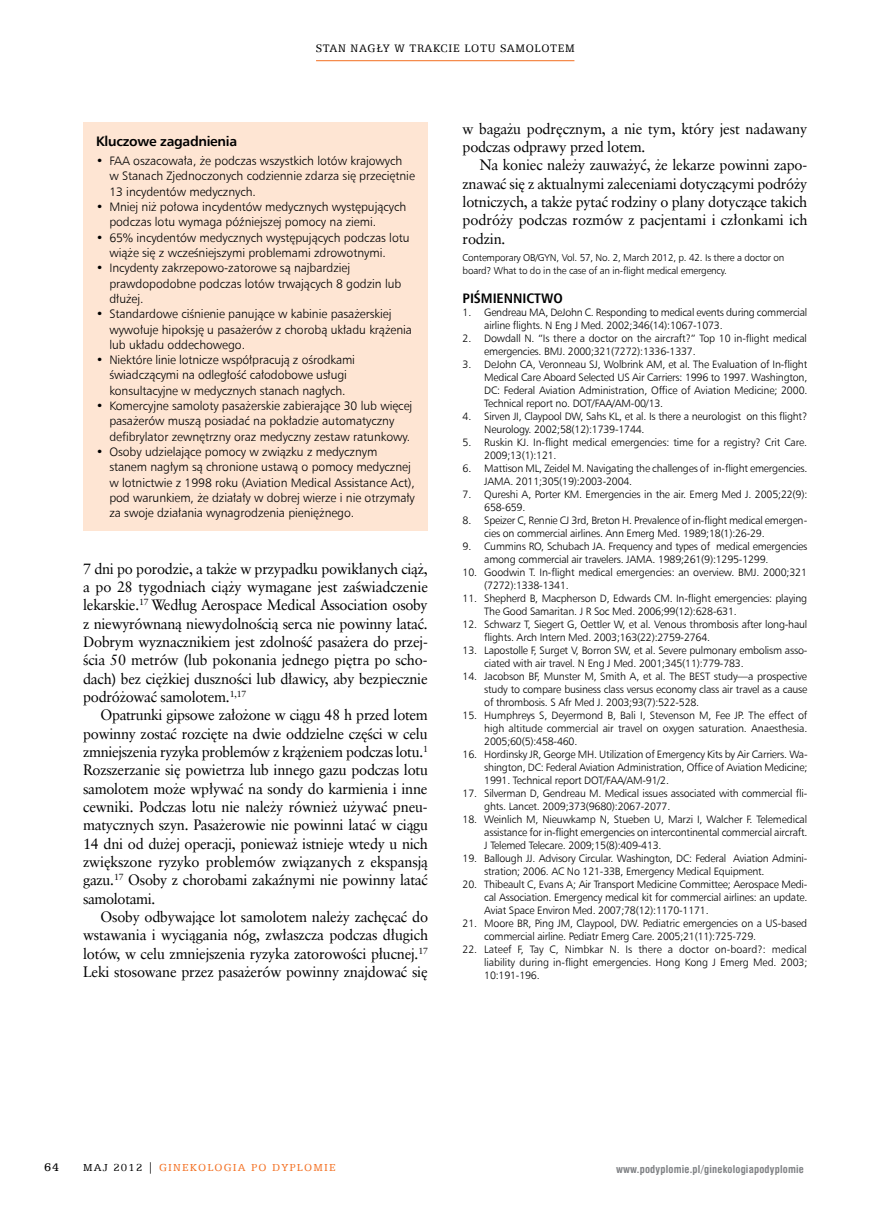
<style>
.page{position:relative;width:889px;height:1217px;background:#fff}
.page>*{position:absolute;margin:0;border:0;box-sizing:border-box;transform-origin:0 0}
.t1{font:15px/18.3px "Class Garmnd EU";letter-spacing:-.015em;color:#000;text-align:justify}
.t2{font:700 13.8px "Humnst 777 EU";letter-spacing:-.02em;color:#000}
.t3{font:700 13.8px "Humnst 777 Cn EU";letter-spacing:-.005em;color:#000;scale:1.07 1}
.t4{font:12.45px "Egyptian 505 Md EU";color:#000}
.t5{font:12.3px/15.3px "Humnst 777 Lt EU";letter-spacing:-.005em;color:#000}
.t6{font:12.3px "Egyptian 505 EU";letter-spacing:.06em;color:#000;scale:.95 1}
.t7{font:11.4px "Egyptian 505 EU";letter-spacing:.1em;color:#f36f21}
.t8{font:10.65px/13px "Humnst 777 Lt EU";letter-spacing:-.02em;color:#000}
.t9{font:700 10.5px "Swis 721 Cn EU";letter-spacing:.02em;color:#808285}
.t10{font:9.9px/13px "Humnst 777 Lt EU";letter-spacing:-.02em;color:#000}
.s1{color:#000}
</style>
<div class="page">
<hr style="left:316px;top:60px;width:258px;height:1px;background:#f36f21">
<div style="left:83px;top:122px;width:345px;height:408px;background:#fee5d3"></div>
<p class="t6" style="left:316px;top:41px;width:274px">STAN NAGŁY W TRAKCIE LOTU SAMOLOTEM</p>
<p class="t2" style="left:96px;top:132px;width:143px">Kluczowe zagadnienia</p>
<p class="t5" style="left:109px;top:153px;width:307px;text-indent:-13px">• FAA oszacowała, że podczas wszystkich lotów krajowych<br>w Stanach Zjednoczonych codziennie zdarza się przeciętnie<br>13 incydentów medycznych.</p>
<p class="t5" style="left:109px;top:199px;width:298px;text-indent:-13px">• Mniej niż połowa incydentów medycznych występujących podczas lotu wymaga późniejszej pomocy na ziemi.</p>
<p class="t5" style="left:109px;top:229px;width:302px;text-indent:-13px">• 65% incydentów medycznych występujących podczas lotu wiąże się z wcześniejszymi problemami zdrowotnymi.</p>
<p class="t5" style="left:109px;top:260px;width:294px;text-indent:-13px">• Incydenty zakrzepowo-zatorowe są najbardziej prawdopodobne podczas lotów trwających 8 godzin lub dłużej.</p>
<p class="t5" style="left:109px;top:306px;width:304px;text-indent:-13px">• Standardowe ciśnienie panujące w kabinie pasażerskiej wywołuje hipoksję u pasażerów z chorobą układu krążenia lub układu oddechowego.</p>
<p class="t5" style="left:96px;top:352px;width:260px;text-align:center">• Niektóre linie lotnicze współpracują z ośrodkami świadczącymi na odległość całodobowe usługi konsultacyjne w medycznych stanach nagłych.</p>
<p class="t5" style="left:109px;top:398px;width:304px;text-indent:-13px">• Komercyjne samoloty pasażerskie zabierające 30 lub więcej pasażerów muszą posiadać na pokładzie automatyczny defibrylator zewnętrzny oraz medyczny zestaw ratunkowy.</p>
<p class="t5" style="left:109px;top:444px;width:307px;text-indent:-13px">• Osoby udzielające pomocy w związku z medycznym stanem nagłym są chronione ustawą o pomocy medycznej w lotnictwie z 1998 roku (Aviation Medical Assistance Act), pod warunkiem, że działały w dobrej wierze i nie otrzymały za swoje działania wynagrodzenia pieniężnego.</p>
<p class="t1" style="left:83px;top:559px;width:346px">7 dni po porodzie, a także w przypadku powikłanych ciąż, a po 28 tygodniach ciąży wymagane jest zaświadczenie lekarskie.<sup>17</sup> Według Aerospace Medical Association osoby z niewyrównaną niewydolnością serca nie powinny latać.<br>Dobrym wyznacznikiem jest zdolność pasażera do przej&shy;ścia 50 metrów (lub pokonania jednego piętra po scho&shy;dach) bez ciężkiej duszności lub dławicy, aby bezpiecznie podróżować samolotem.<sup>1,17</sup></p>
<p class="t1" style="left:83px;top:705px;width:346px;text-indent:17px">Opatrunki gipsowe założone w ciągu 48 h przed lotem powinny zostać rozcięte na dwie oddzielne części w celu zmniejszenia ryzyka problemów z krążeniem podczas lotu.<sup>1<br></sup>Rozszerzanie się powietrza lub innego gazu podczas lotu samolotem może wpływać na sondy do karmienia i inne cewniki. Podczas lotu nie należy również używać pneu&shy;matycznych szyn. Pasażerowie nie powinni latać w ciągu 14 dni od dużej operacji, ponieważ istnieje wtedy u nich zwiększone ryzyko problemów związanych z ekspansją gazu.<sup>17</sup> Osoby z chorobami zakaźnymi nie powinny latać samolotami.</p>
<h1 class="t1" style="left:83px;top:907px;width:346px;text-indent:17px">Osoby odbywające lot samolotem należy zachęcać do wstawania i wyciągania nóg, zwłaszcza podczas długich lotów, w celu zmniejszenia ryzyka zatorowości płucnej.<sup>17<br></sup>Leki stosowane przez pasażerów powinny znajdować się</h1>
<h1 class="t1" style="left:462px;top:119px;width:346px">w bagażu podręcznym, a nie tym, który jest nadawany podczas odprawy przed lotem.</h1>
<h1 class="t1" style="left:462px;top:156px;width:346px;text-indent:17px">Na koniec należy zauważyć, że lekarze powinni zapo&shy;znawać się z aktualnymi zaleceniami dotyczącymi podróży lotniczych, a także pytać rodziny o plany dotyczące takich podróży podczas rozmów z pacjentami i członkami ich rodzin.</h1>
<p class="t10" style="left:462px;top:251px;width:323px">Contemporary OB/GYN, Vol. 57, No. 2, March 2012, p. 42. Is there a doctor on board? What to do in the case of an in-flight medical emergency.</p>
<p class="t3" style="left:462px;top:289px;width:95px">PIŚMIENNICTWO</p>
<p class="t8" style="left:484px;top:305px;width:324px;text-indent:-22px">1. Gendreau MA, DeJohn C. Responding to medical events during commercial airline flights. N Eng J Med. 2002;346(14):1067-1073.</p>
<p class="t8" style="left:484px;top:331px;width:324px;text-indent:-22px">2. Dowdall N. “Is there a doctor on the aircraft?” Top 10 in-flight medical emergencies. BMJ. 2000;321(7272):1336-1337.</p>
<p class="t8" style="left:484px;top:357px;width:325px;text-align:justify;text-indent:-22px">3. DeJohn CA, Veronneau SJ, Wolbrink AM, et al. The Evaluation of In-flight Medical Care Aboard Selected US Air Carriers: 1996 to 1997. Washington, DC: Federal Aviation Administration, Office of Aviation Medicine; 2000.<br>Technical report no. DOT/FAA/AM-00/13.</p>
<p class="t8" style="left:484px;top:409px;width:324px;text-indent:-22px">4. Sirven JI, Claypool DW, Sahs KL, et al. Is there a neurologist on this flight?<br>Neurology. 2002;58(12):1739-1744.</p>
<p class="t8" style="left:484px;top:435px;width:324px;text-indent:-22px">5. Ruskin KJ. In-flight medical emergencies: time for a registry? Crit Care.<br>2009;13(1):121.</p>
<p class="t8" style="left:484px;top:461px;width:325px;text-indent:-22px">6. Mattison ML, Zeidel M. Navigating the challenges of in-flight emergencies.<br>JAMA. 2011;305(19):2003-2004.</p>
<p class="t8" style="left:484px;top:487px;width:325px;text-indent:-22px">7. Qureshi A, Porter KM. Emergencies in the air. Emerg Med J. 2005;22(9):<br>658-659.</p>
<p class="t8" style="left:484px;top:513px;width:324px;text-indent:-22px">8. Speizer C, Rennie CJ 3rd, Breton H. Prevalence of in-flight medical emergen&shy;cies on commercial airlines. Ann Emerg Med. 1989;18(1):26-29.</p>
<p class="t8" style="left:484px;top:539px;width:324px;text-indent:-22px">9. Cummins RO, Schubach JA. Frequency and types of medical emergencies among commercial air travelers. JAMA. 1989;261(9):1295-1299.</p>
<p class="t8" style="left:484px;top:565px;width:324px;text-indent:-22px">10. Goodwin T. In-flight medical emergencies: an overview. BMJ. 2000;321 (7272):1338-1341.</p>
<p class="t8" style="left:484px;top:591px;width:324px;text-indent:-22px">11. Shepherd B, Macpherson D, Edwards CM. In-flight emergencies: playing<br>The Good Samaritan. J R Soc Med. 2006;99(12):628-631.</p>
<p class="t8" style="left:484px;top:617px;width:324px;text-indent:-22px">12. Schwarz T, Siegert G, Oettler W, et al. Venous thrombosis after long-haul flights. Arch Intern Med. 2003;163(22):2759-2764.</p>
<p class="t8" style="left:484px;top:643px;width:324px;text-indent:-22px">13. Lapostolle F, Surget V, Borron SW, et al. Severe pulmonary embolism asso&shy;ciated with air travel. N Eng J Med. 2001;345(11):779-783.</p>
<p class="t8" style="left:484px;top:669px;width:324px;text-align:justify;text-indent:-22px">14. Jacobson BF, Munster M, Smith A, et al. The BEST study—a prospective study to compare business class versus economy class air travel as a cause of thrombosis. S Afr Med J. 2003;93(7):522-528.</p>
<p class="t8" style="left:484px;top:708px;width:324px;text-align:justify;text-indent:-22px">15. Humphreys S, Deyermond B, Bali I, Stevenson M, Fee JP. The effect of high altitude commercial air travel on oxygen saturation. Anaesthesia.<br>2005;60(5):458-460.</p>
<p class="t8" style="left:484px;top:747px;width:325px;text-align:justify;text-indent:-22px">16. Hordinsky JR, George MH. Utilization of Emergency Kits by Air Carriers. Wa&shy;shington, DC: Federal Aviation Administration, Office of Aviation Medicine; 1991. Technical report DOT/FAA/AM-91/2.</p>
<p class="t8" style="left:484px;top:786px;width:324px;text-indent:-22px">17. Silverman D, Gendreau M. Medical issues associated with commercial fli&shy;ghts. Lancet. 2009;373(9680):2067-2077.</p>
<p class="t8" style="left:484px;top:812px;width:325px;text-align:justify;text-indent:-22px">18. Weinlich M, Nieuwkamp N, Stueben U, Marzi I, Walcher F. Telemedical assistance for in-flight emergencies on intercontinental commercial aircraft.<br>J Telemed Telecare. 2009;15(8):409-413.</p>
<p class="t8" style="left:484px;top:851px;width:324px;text-indent:-22px">19. Ballough JJ. Advisory Circular. Washington, DC: Federal Aviation Admini&shy;stration; 2006. AC No 121-33B, Emergency Medical Equipment.</p>
<p class="t8" style="left:484px;top:877px;width:324px;text-align:justify;text-indent:-22px">20. Thibeault C, Evans A; Air Transport Medicine Committee; Aerospace Medi&shy;cal Association. Emergency medical kit for commercial airlines: an update.<br>Aviat Space Environ Med. 2007;78(12):1170-1171.</p>
<p class="t8" style="left:484px;top:916px;width:324px;text-indent:-22px">21. Moore BR, Ping JM, Claypool, DW. Pediatric emergencies on a US-based commercial airline. Pediatr Emerg Care. 2005;21(11):725-729.</p>
<p class="t8" style="left:484px;top:942px;width:325px;text-align:justify;text-indent:-22px">22. Lateef F, Tay C, Nimbkar N. Is there a doctor on-board?: medical liability during in-flight emergencies. Hong Kong J Emerg Med. 2003; 10:191-196.</p>
<p class="t4" style="left:44px;top:1159px;width:17px">64</p>
<p class="t7" style="left:83px;top:1160px;width:254px"><span class="s1">MAJ 2012 |</span> GINEKOLOGIA PO DYPLOMIE</p>
<p class="t9" style="left:616px;top:1162px;width:189px">www.podyplomie.pl/ginekologiapodyplomie</p>
</div>
